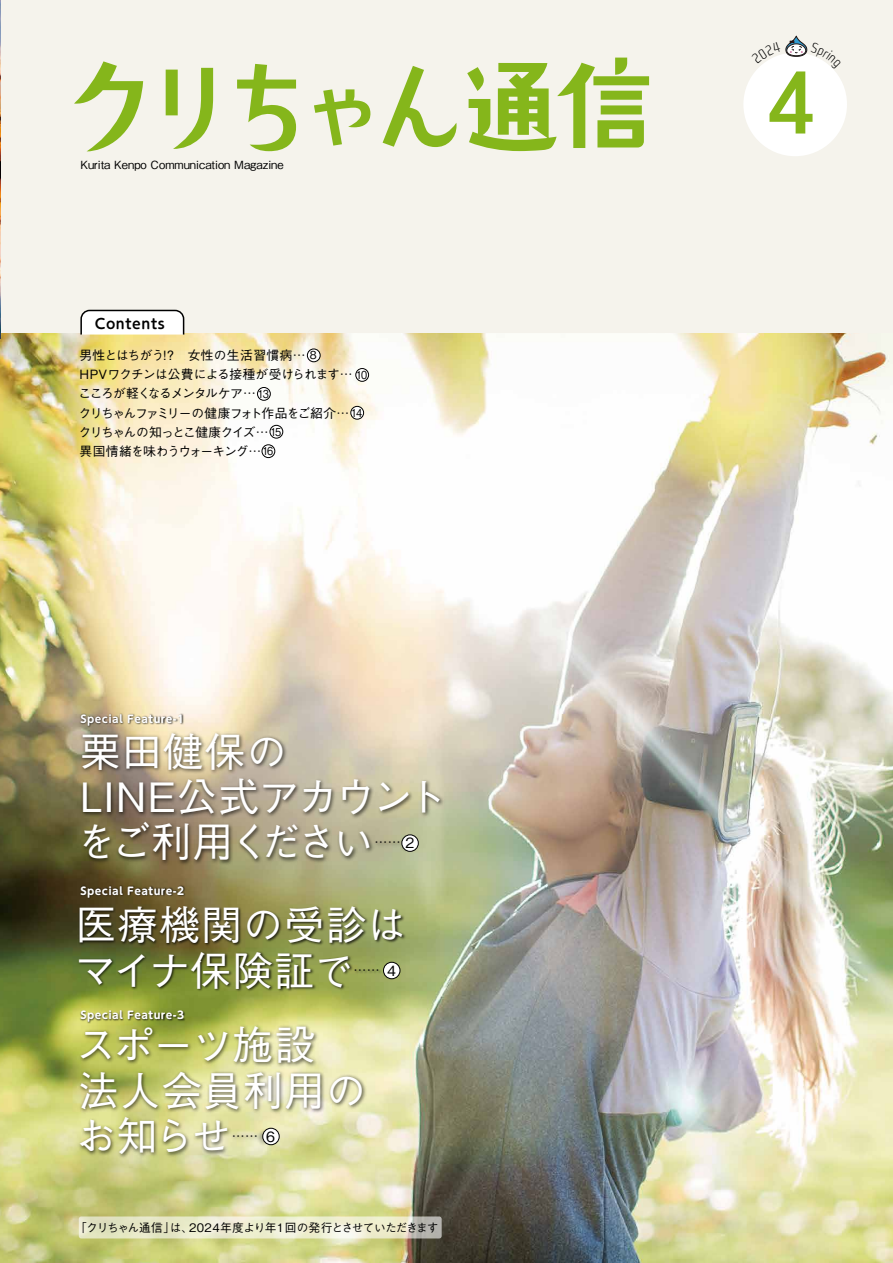
<style>
.page{position:relative;width:893px;height:1263px;background:#f5f3ec}
.page>*{position:absolute;margin:0;border:0;box-sizing:border-box;transform-origin:0 0}
.t1{font:85.05px "DS showwa 70";color:#85b61b}
.t2{font:40.5px/45.3px "P Gothic BBB Pr 6 N";letter-spacing:.015em;color:#fff}
.t3{font:40.5px/45.3px "P Gothic BBB Pr 6 N";letter-spacing:-.005em;color:#fff}
.t4{font:14.1px "P Gothic BBB Pr 6 N";color:#000}
.t5{font:700 13.8px "UD Shin M Go Pr 6 N De";letter-spacing:.035em;color:#000}
.t6{font:12.9px "P Gothic BBB Pr 6 N";color:#000}
.t7{font:12.75px/19.2px "P Gothic BBB Pr 6 N";letter-spacing:-.06em;color:#000}
.t8{font:11.7px "P Gothic BBB Pr 6 N";letter-spacing:-.045em;color:#000}
.t9{font:11.25px "P Gothic BBB Pr 6 N";color:#000}
.t10{font:10.95px/19.5px "P Gothic BBB Pr 6 N";letter-spacing:-.13em;color:#000;scale:.88 1}
.t11{font:10.95px "P Gothic BBB Pr 6 N";letter-spacing:-.13em;color:#000}
.t12{font:700 10.5px "UD Shin M Go Pr 6 N";letter-spacing:.035em;color:#fff}
.s1{font-size:14.1px}
</style>
<div class="page">
<img style="left:0;top:334px;width:893px;height:929px">
<svg style="left:74px;top:61px;width:69px;height:90px"></svg>
<svg style="left:166px;top:68px;width:47px;height:81px"></svg>
<svg style="left:237px;top:64px;width:59px;height:87px"></svg>
<svg style="left:314px;top:89px;width:57px;height:57px"></svg>
<svg style="left:383px;top:66px;width:73px;height:81px"></svg>
<svg style="left:467px;top:58px;width:182px;height:93px"></svg>
<div style="left:743px;top:53px;width:104px;height:103px;background:#fff;border-radius:50%"></div>
<svg style="left:80px;top:309px;width:105px;height:27px;background:#eae9e4"></svg>
<img style="left:0;top:0;width:1px;height:338px">
<img style="left:76px;top:727px;width:383px;height:151px">
<img style="left:79px;top:712px;width:138px;height:22px">
<div style="left:402px;top:835px;width:16px;height:16px;background:#fff;border-radius:50%"></div>
<div style="left:402px;top:835px;width:17px;height:16px;border:1px solid #000;border-radius:50%"></div>
<img style="left:74px;top:1021px;width:527px;height:193px">
<img style="left:79px;top:1008px;width:138px;height:23px">
<div style="left:263px;top:1128px;width:16px;height:17px;background:#fff;border-radius:50%"></div>
<div style="left:262px;top:1128px;width:17px;height:17px;border:1px solid #000;border-radius:50%"></div>
<div style="left:307px;top:349px;width:13px;height:13px;background:#fff;border-radius:50%"></div>
<div style="left:307px;top:349px;width:13px;height:13px;border:1px solid #000;border-radius:50%"></div>
<div style="left:356px;top:368px;width:13px;height:13px;background:#fff;border-radius:50%"></div>
<div style="left:356px;top:368px;width:13px;height:13px;border:1px solid #000;border-radius:50%"></div>
<div style="left:257px;top:387px;width:13px;height:13px;background:#fff;border-radius:50%"></div>
<div style="left:257px;top:387px;width:13px;height:13px;border:1px solid #000;border-radius:50%"></div>
<div style="left:351px;top:406px;width:13px;height:13px;background:#fff;border-radius:50%"></div>
<div style="left:351px;top:406px;width:13px;height:13px;border:1px solid #000;border-radius:50%"></div>
<div style="left:270px;top:425px;width:13px;height:13px;background:#fff;border-radius:50%"></div>
<div style="left:270px;top:425px;width:13px;height:13px;border:1px solid #000;border-radius:50%"></div>
<div style="left:262px;top:445px;width:13px;height:13px;background:#fff;border-radius:50%"></div>
<div style="left:262px;top:445px;width:13px;height:13px;border:1px solid #000;border-radius:50%"></div>
<svg style="left:79px;top:1216px;width:363px;height:22px;background:#e5e5ca"></svg>
<img style="left:79px;top:884px;width:138px;height:18px">
<img style="left:74px;top:902px;width:337px;height:102px">
<svg style="left:771px;top:36px;width:56px;height:28px"></svg>
<p class="t9" style="left:80px;top:156px;width:205px">Kurita Kenpo Communication Magazine</p>
<p class="t5" style="left:95px;top:312px;width:71px">CONTENTS</p>
<p class="t7" style="left:78px;top:345px;width:276px">男性とはちがう！？　女性の生活習慣病…<br>HPVワクチンは公費による接種が受けられます…こころが軽くなるメンタルケア…<br>クリちゃんファミリーの健康フォト作品をご紹介…クリちゃんの知っとこ健康クイズ…<br>異国情緒を味わうウォーキング…</p>
<p class="t11" style="left:310px;top:346px;width:8px">8</p>
<p class="t10" style="left:356px;top:364px;width:14px">10</p>
<p class="t10" style="left:258px;top:383px;width:14px">13</p>
<p class="t10" style="left:351px;top:402px;width:14px">14</p>
<p class="t10" style="left:262px;top:421px;width:23px;text-indent:8px">15<br>16</p>
<p class="t12" style="left:81px;top:710px;width:105px">Special Feature-1</p>
<h2 class="t3" style="left:76px;top:727px;width:371px">栗田健保の<br>LINE公式アカウントをご利用ください</h2>
<p class="t6" style="left:374px;top:832px;width:41px">…… <span class="s1">2</span></p>
<p class="t12" style="left:81px;top:882px;width:105px">Special Feature-2</p>
<h2 class="t2" style="left:75px;top:900px;width:333px">医療機関の受診はマイナ保険証で</h2>
<p class="t4" style="left:387px;top:959px;width:10px">4</p>
<p class="t6" style="left:353px;top:960px;width:28px">……</p>
<p class="t12" style="left:81px;top:1006px;width:105px">Special Feature-3</p>
<h2 class="t2" style="left:76px;top:1020px;width:292px">スポーツ施設<br>法人会員利用のお知らせ</h2>
<p class="t4" style="left:266px;top:1125px;width:10px">6</p>
<p class="t6" style="left:232px;top:1125px;width:28px">……</p>
<p class="t8" style="left:75px;top:1218px;width:365px">「クリちゃん通信」は、2024年度より年1回の発行とさせていただきます</p>
<h1 class="t1" style="left:765px;top:59px;width:53px">4</h1>
</div>
